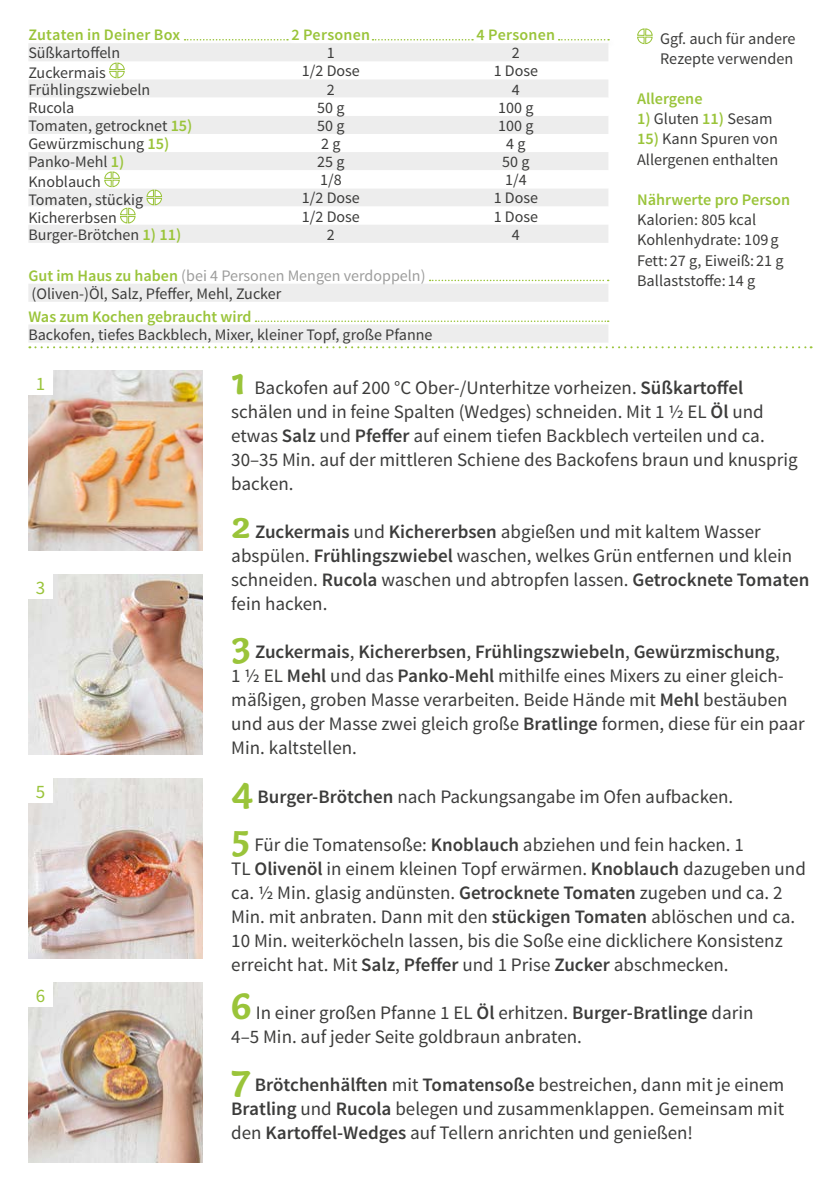
<style>
.page{position:relative;width:840px;height:1191px;background:#fff}
.page>*{position:absolute;margin:0;border:0;box-sizing:border-box;transform-origin:0 0}
.FRONT___BACK_Running{font:19px/24px "Source Sans Pro";color:#3c3c3b}
.BACK_Numbers_on_Phot{font:19px "Source Sans Pro";color:#9ac43a}
.BACK_Text_next_to_ta{font:16.2px/20.2px "Source Sans Pro";color:#3c3c3b}
.BACK_Text_next_to_ta-2{font:600 16.2px "Source Sans Pro";color:#9ac43a}
.BACK_Table_Content_L{font:16px "Source Sans Pro";color:#3c3c3b}
.BACK_Table_Content_C{font:16px "Source Sans Pro";color:#3c3c3b}
.BACK_Table_Content_C-2{font:16px "Source Sans Pro";color:#9d9d9c}
.BACK_Table_Header_CE{font:600 16px "Source Sans Pro";letter-spacing:.015em;color:#9ac43a}
.BACK_Table_Content_L-2{font:600 16px "Source Sans Pro";color:#9ac43a}
.s1{font-weight:600;font-size:16.2px;color:#9ac43a}
.s2{font-weight:600;color:#9ac43a}
.s3{font-family:"Capucine Basic";font-weight:700;font-size:40px;color:#9ac43a}
.s4{font-weight:600}
</style>
<div class="page">
<div style="left:556px;top:38px;width:61px;height:12px;background:#000;opacity:.2"></div>
<svg style="left:558px;top:39px;width:50px;height:1px"></svg>
<div style="left:182px;top:38px;width:114px;height:12px;background:#000;opacity:.2"></div>
<svg style="left:184px;top:39px;width:104px;height:1px"></svg>
<div style="left:370px;top:38px;width:111px;height:12px;background:#000;opacity:.2"></div>
<svg style="left:372px;top:39px;width:101px;height:1px"></svg>
<img style="left:28px;top:982px;width:175px;height:180px">
<img style="left:28px;top:778px;width:175px;height:180px">
<img style="left:28px;top:574px;width:175px;height:180px">
<img style="left:28px;top:370px;width:175px;height:180px">
<svg style="left:29px;top:346px;width:782px;height:2px"></svg>
<svg style="left:637px;top:28px;width:16px;height:17px"></svg>
<div style="left:28px;top:982px;width:24px;height:24px;background:#fff"></div>
<div style="left:28px;top:778px;width:24px;height:24px;background:#fff"></div>
<div style="left:28px;top:574px;width:24px;height:24px;background:#fff"></div>
<div style="left:28px;top:370px;width:24px;height:24px;background:#fff"></div>
<svg style="left:28px;top:43px;width:580px;height:54px;fill:#ededed"></svg>
<svg style="left:28px;top:116px;width:580px;height:90px;fill:#ededed"></svg>
<svg style="left:28px;top:225px;width:580px;height:118px"></svg>
<svg style="left:109px;top:62px;width:16px;height:17px"></svg>
<svg style="left:104px;top:171px;width:16px;height:17px"></svg>
<svg style="left:146px;top:189px;width:16px;height:17px"></svg>
<svg style="left:120px;top:207px;width:16px;height:17px"></svg>
<svg style="left:429px;top:280px;width:179px;height:1px"></svg>
<svg style="left:255px;top:320px;width:353px;height:2px"></svg>
<p class="BACK_Table_Header_CE" style="left:28px;top:25px;width:153px">Zutaten in Deiner Box</p>
<p class="BACK_Table_Header_CE" style="left:291px;top:25px;width:80px">2 Personen</p>
<p class="BACK_Table_Header_CE" style="left:476px;top:25px;width:80px">4 Personen</p>
<p class="BACK_Table_Content_L" style="left:28px;top:43px;width:93px">Süßkartoffeln</p>
<p class="BACK_Table_Content_C" style="left:327px;top:43px;width:9px">1</p>
<p class="BACK_Table_Content_C" style="left:511px;top:43px;width:9px">2</p>
<p class="BACK_Table_Content_L" style="left:28px;top:63px;width:79px">Zuckermais</p>
<p class="BACK_Table_Content_C" style="left:302px;top:61px;width:59px">1/2 Dose</p>
<p class="BACK_Table_Content_C" style="left:493px;top:61px;width:46px">1 Dose</p>
<p class="BACK_Table_Content_L" style="left:28px;top:79px;width:123px">Frühlingszwiebeln</p>
<p class="BACK_Table_Content_C" style="left:327px;top:79px;width:9px">2</p>
<p class="BACK_Table_Content_C" style="left:511px;top:79px;width:9px">4</p>
<p class="BACK_Table_Content_L" style="left:28px;top:97px;width:47px">Rucola</p>
<p class="BACK_Table_Content_C" style="left:317px;top:97px;width:29px">50 g</p>
<p class="BACK_Table_Content_C" style="left:498px;top:97px;width:37px">100 g</p>
<p class="BACK_Table_Content_L" style="left:28px;top:116px;width:165px">Tomaten, getrocknet <span class="s1">15)</span></p>
<p class="BACK_Table_Content_C" style="left:317px;top:116px;width:29px">50 g</p>
<p class="BACK_Table_Content_C" style="left:498px;top:116px;width:37px">100 g</p>
<p class="BACK_Table_Content_L" style="left:28px;top:134px;width:142px">Gewürzmischung <span class="s1">15)</span></p>
<p class="BACK_Table_Content_C" style="left:321px;top:134px;width:21px">2 g</p>
<p class="BACK_Table_Content_C" style="left:506px;top:134px;width:21px">4 g</p>
<p class="BACK_Table_Content_L" style="left:28px;top:152px;width:97px">Panko-Mehl <span class="s1">1)</span></p>
<p class="BACK_Table_Content_C" style="left:317px;top:152px;width:29px">25 g</p>
<p class="BACK_Table_Content_C" style="left:502px;top:152px;width:29px">50 g</p>
<p class="BACK_Table_Content_L" style="left:28px;top:172px;width:74px">Knoblauch</p>
<p class="BACK_Table_Content_C" style="left:320px;top:170px;width:23px">1/8</p>
<p class="BACK_Table_Content_C" style="left:505px;top:170px;width:23px">1/4</p>
<p class="BACK_Table_Content_L" style="left:28px;top:190px;width:116px">Tomaten, stückig</p>
<p class="BACK_Table_Content_C" style="left:302px;top:188px;width:59px">1/2 Dose</p>
<p class="BACK_Table_Content_C" style="left:493px;top:188px;width:46px">1 Dose</p>
<p class="BACK_Table_Content_L" style="left:28px;top:208px;width:90px">Kichererbsen</p>
<p class="BACK_Table_Content_C" style="left:302px;top:206px;width:59px">1/2 Dose</p>
<p class="BACK_Table_Content_C" style="left:493px;top:206px;width:46px">1 Dose</p>
<p class="BACK_Table_Content_L" style="left:28px;top:224px;width:154px">Burger-Brötchen <span class="s1">1) 11)</span></p>
<p class="BACK_Table_Content_C" style="left:327px;top:224px;width:9px">2</p>
<p class="BACK_Table_Content_C" style="left:511px;top:224px;width:9px">4</p>
<p class="BACK_Table_Content_C-2" style="left:28px;top:265px;width:398px"><span class="s2">Gut im Haus zu haben</span> (bei 4 Personen Mengen verdoppeln)</p>
<p class="BACK_Table_Content_C" style="left:32px;top:283px;width:251px">(Oliven-)Öl, Salz, Pfeffer, Mehl, Zucker</p>
<p class="BACK_Table_Content_L-2" style="left:28px;top:306px;width:224px">Was zum Kochen gebraucht wird</p>
<p class="BACK_Table_Content_L" style="left:28px;top:324px;width:405px">Backofen, tiefes Backblech, Mixer, kleiner Topf, große Pfanne</p>
<p class="BACK_Text_next_to_ta" style="left:659px;top:29px;width:137px">Ggf. auch für andere<br>Rezepte verwenden</p>
<p class="BACK_Text_next_to_ta-2" style="left:636px;top:88px;width:67px">Allergene</p>
<p class="BACK_Text_next_to_ta" style="left:636px;top:109px;width:137px"><span class="s2">1)</span> Gluten <span class="s2">11)</span> Sesam</p>
<p class="BACK_Text_next_to_ta" style="left:636px;top:129px;width:143px"><span class="s2">15)</span> Kann Spuren von<br>Allergenen enthalten</p>
<p class="BACK_Text_next_to_ta-2" style="left:636px;top:189px;width:154px">Nährwerte pro Person</p>
<p class="BACK_Text_next_to_ta" style="left:636px;top:210px;width:120px">Kalorien: 805 kcal</p>
<p class="BACK_Text_next_to_ta" style="left:636px;top:230px;width:148px">Kohlenhydrate: 109g<br>Fett: 27 g, Eiweiß: 21 g</p>
<p class="BACK_Text_next_to_ta" style="left:636px;top:271px;width:120px">Ballaststoffe: 14 g</p>
<p class="BACK_Numbers_on_Phot" style="left:36px;top:371px;width:11px">1</p>
<p class="FRONT___BACK_Running" style="left:231px;top:376px;width:567px"><span class="s3">1</span> Backofen auf 200 °C Ober-/Unterhitze vorheizen. <span class="s4">Süßkartoffel </span>schälen und in feine Spalten (Wedges) schneiden. Mit 1 ½ EL <span class="s4">Öl</span> und etwas <span class="s4">Salz</span> und <span class="s4">Pfeffer</span> auf einem tiefen Backblech verteilen und ca.<br>30–35 Min. auf der mittleren Schiene des Backofens braun und knusprig backen.</p>
<p class="FRONT___BACK_Running" style="left:231px;top:520px;width:579px"><span class="s3">2</span> <span class="s4">Zuckermais</span> und <span class="s4">Kichererbsen</span> abgießen und mit kaltem Wasser abspülen. <span class="s4">Frühlingszwiebel</span> waschen, welkes Grün entfernen und klein schneiden. <span class="s4">Rucola</span> waschen und abtropfen lassen. <span class="s4">Getrocknete Tomaten </span>fein hacken.</p>
<p class="FRONT___BACK_Running" style="left:231px;top:640px;width:574px"><span class="s3">3</span> <span class="s4">Zuckermais</span>, <span class="s4">Kichererbsen</span>, <span class="s4">Frühlingszwiebeln</span>, <span class="s4">Gewürzmischung</span>,<br>1 ½ EL <span class="s4">Mehl</span> und das <span class="s4">Panko-Mehl</span> mithilfe eines Mixers zu einer gleich&shy;mäßigen, groben Masse verarbeiten. Beide Hände mit <span class="s4">Mehl</span> bestäuben und aus der Masse zwei gleich große <span class="s4">Bratlinge</span> formen, diese für ein paar Min. kaltstellen.</p>
<p class="FRONT___BACK_Running" style="left:231px;top:784px;width:503px"><span class="s3">4</span> <span class="s4">Burger-Brötchen</span> nach Packungsangabe im Ofen aufbacken.</p>
<p class="FRONT___BACK_Running" style="left:231px;top:832px;width:576px"><span class="s3">5</span> Für die Tomatensoße: <span class="s4">Knoblauch</span> abziehen und fein hacken. 1<br>TL <span class="s4">Olivenöl</span> in einem kleinen Topf erwärmen. <span class="s4">Knoblauch</span> dazugeben und ca. ½ Min. glasig andünsten. <span class="s4">Getrocknete Tomaten</span> zugeben und ca. 2<br>Min. mit anbraten. Dann mit den <span class="s4">stückigen Tomaten</span> ablöschen und ca.<br>10 Min. weiterköcheln lassen, bis die Soße eine dicklichere Konsistenz erreicht hat. Mit <span class="s4">Salz</span>, <span class="s4">Pfeffer</span> und 1 Prise <span class="s4">Zucker</span> abschmecken.</p>
<p class="FRONT___BACK_Running" style="left:231px;top:1000px;width:523px"><span class="s3">6</span> In einer großen Pfanne 1 EL <span class="s4">Öl</span> erhitzen. <span class="s4">Burger-Bratlinge</span> darin<br>4–5 Min. auf jeder Seite goldbraun anbraten.</p>
<p class="FRONT___BACK_Running" style="left:231px;top:1072px;width:554px;text-align:justify"><span class="s3">7</span> <span class="s4">Brötchenhälften</span> mit <span class="s4">Tomatensoße</span> bestreichen, dann mit je einem <span class="s4">Bratling</span> und <span class="s4">Rucola</span> belegen und zusammenklappen. Gemeinsam mit den <span class="s4">Kartoffel-Wedges</span> auf Tellern anrichten und genießen!</p>
<p class="BACK_Numbers_on_Phot" style="left:36px;top:575px;width:11px">3</p>
<p class="BACK_Numbers_on_Phot" style="left:36px;top:779px;width:11px">5</p>
<p class="BACK_Numbers_on_Phot" style="left:36px;top:983px;width:11px">6</p>
</div>
